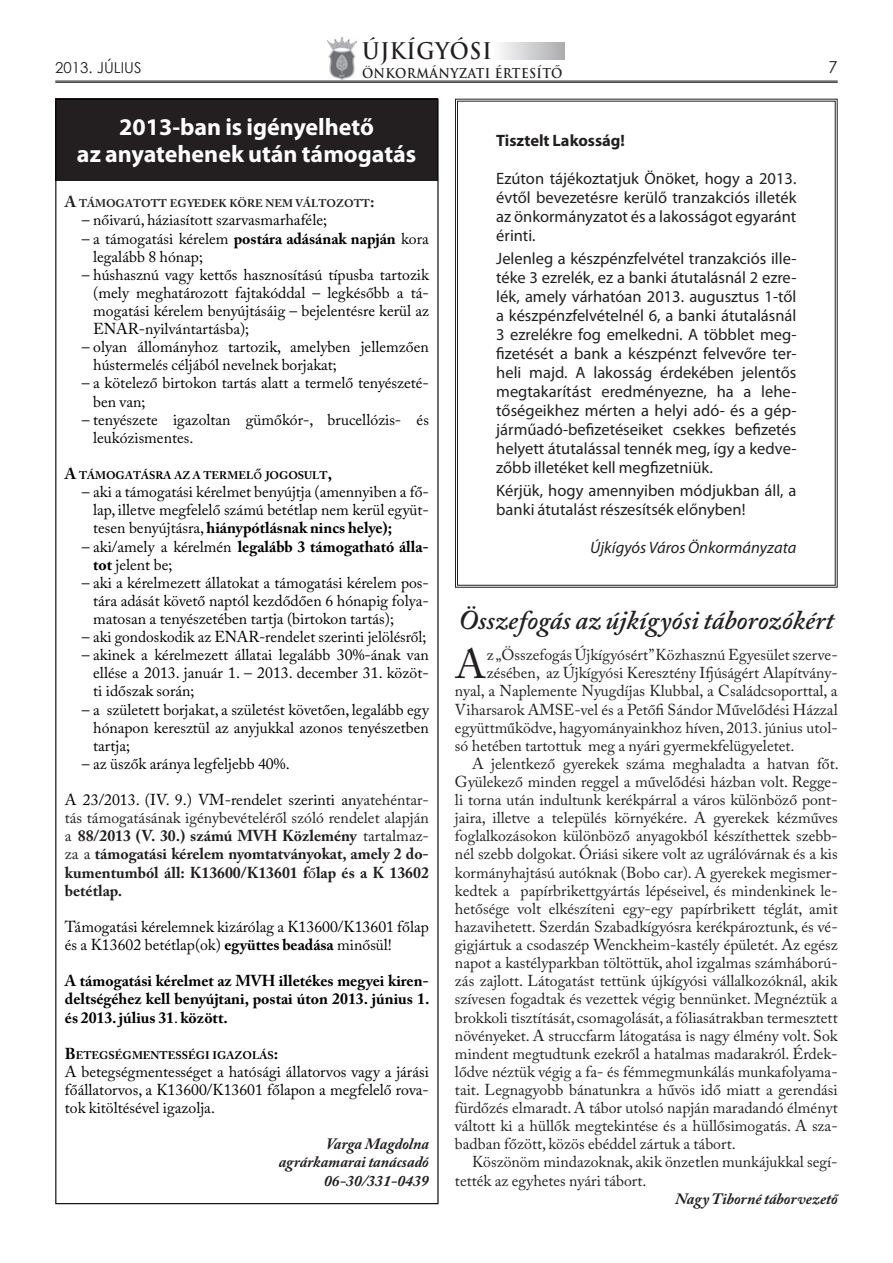
<style>
.page{position:relative;width:893px;height:1263px;background:#fff}
.page>*{position:absolute;margin:0;border:0;box-sizing:border-box;transform-origin:0 0}
.t1{font:41.25px "Adobe Caslon Pro";color:#231f20}
.t2{font:italic 600 27px "Adobe Caslon Pro";color:#231f20}
.t3{font:700 24px/27.6px "Myriad Pro";color:#fff;text-align:center}
.t4{font:700 22.35px "Trajan Pro";letter-spacing:.04em;color:#231f20;scale:.92 1}
.t5{font:16.5px/18.9px "Myriad Pro";color:#231f20;text-align:justify}
.t6{font:italic 16.5px "Myriad Pro";color:#231f20}
.t7{font:700 16.5px "Myriad Pro";color:#231f20}
.t8{font:16.5px "Century Gothic";color:#231f20}
.t9{font:15.75px "Adobe Caslon Pro";color:#231f20}
.t10{font:15.75px/18.1px "Adobe Caslon Pro";color:#000}
.t11{font:700 15.75px/18.1px "Adobe Caslon Pro";color:#231f20;text-align:justify}
.t12{font:700 15.75px/18.1px "Adobe Caslon Pro";color:#000;text-align:justify}
.t13{font:italic 700 15.75px/18.1px "Adobe Caslon Pro";color:#231f20;text-align:right}
.t14{font:15px "Century Gothic";color:#231f20}
.t15{font:700 13.2px "Trajan Pro";letter-spacing:.03em;color:#231f20;scale:.92 1}
.t16{font:700 10.95px "Adobe Caslon Pro";color:#000}
.t17{font:700 10.95px "Adobe Caslon Pro";color:#231f20}
.s1{font-size:15.75px}
.s2{font-weight:700}
.s3{font-weight:400;font-size:15.75px}
.s4{font-weight:400;color:#000}
.s5{font-weight:400}
</style>
<div class="page">
<hr style="left:55px;top:82px;width:783px;height:1px;background:#231f20">
<hr style="left:55px;top:81px;width:783px;height:1px;background:#231f20">
<div style="left:493px;top:43px;width:71px;height:16px;background:linear-gradient(to right,#fcfdfd,#acadaf)"></div>
<img style="left:328px;top:38px;width:28px;height:41px">
<div style="left:55px;top:99px;width:383px;height:82px;background:#231f20"></div>
<svg style="left:455px;top:98px;width:383px;height:490px"></svg>
<h3 class="t4" style="left:362px;top:37px;width:142px">ÚJKÍGYÓSI</h3>
<p class="t15" style="left:362px;top:65px;width:219px">ÖNKORMÁNYZATI ÉRTESÍTŐ</p>
<p class="t14" style="left:55px;top:57px;width:88px">2013. JÚLIUS</p>
<p class="t8" style="left:828px;top:56px;width:11px">7</p>
<h3 class="t3" style="left:77px;top:112px;width:341px">2013-ban is igényelhető<br>az anyatehenek után támogatás</h3>
<p class="t17" style="left:65px;top:197px;width:311px"><span class="s1">A</span> TÁMOGATOTT EGYEDEK KÖRE NEM VÁLTOZOTT<span class="s1">:</span></p>
<p class="t10" style="left:82px;top:211px;width:247px">– nőivarú, háziasított szarvasmarhaféle;</p>
<p class="t10" style="left:93px;top:229px;width:337px;text-indent:-11px">– a támogatási kérelem <span class="s2">postára adásának napján</span> kora legalább 8 hónap;</p>
<p class="t10" style="left:93px;top:265px;width:337px;text-align:justify;text-indent:-11px">– húshasznú vagy kettős hasznosítású típusba tartozik (mely meghatározott fajtakóddal – legkésőbb a tá&shy;mogatási kérelem benyújtásáig – bejelentésre kerül az ENAR-nyilvántartásba);</p>
<p class="t10" style="left:93px;top:338px;width:337px;text-indent:-11px">– olyan állományhoz tartozik, amelyben jellemzően hústermelés céljából nevelnek borjakat;</p>
<p class="t10" style="left:93px;top:374px;width:337px;text-indent:-11px">– a kötelező birtokon tartás alatt a termelő tenyészeté&shy;ben van;</p>
<p class="t10" style="left:93px;top:410px;width:337px;text-indent:-11px">– tenyészete igazoltan gümőkór-, brucellózis- és leukózismentes.</p>
<p class="t16" style="left:65px;top:469px;width:269px"><span class="s1">A</span> TÁMOGATÁSRA AZ A TERMEL<span class="s3">ő</span> JOGOSULT<span class="s1">,</span></p>
<p class="t10" style="left:93px;top:483px;width:337px;text-align:justify;text-indent:-11px">– aki a támogatási kérelmet benyújtja (amennyiben a fő&shy;lap, illetve megfelelő számú betétlap nem kerül együt&shy;tesen benyújtásra, <span class="s2">hiánypótlásnak nincs helye);</span></p>
<p class="t10" style="left:93px;top:537px;width:337px;text-indent:-11px">– aki/amely a kérelmén <span class="s2">legalább 3 támogatható álla&shy;tot</span> jelent be;</p>
<p class="t10" style="left:93px;top:573px;width:337px;text-align:justify;text-indent:-11px">– aki a kérelmezett állatokat a támogatási kérelem pos&shy;tára adását követő naptól kezdődően 6 hónapig folya&shy;matosan a tenyészetében tartja (birtokon tartás);</p>
<p class="t10" style="left:82px;top:628px;width:346px">– aki gondoskodik az ENAR-rendelet szerinti jelölésről;</p>
<p class="t10" style="left:93px;top:646px;width:337px;text-align:justify;text-indent:-11px">– akinek a kérelmezett állatai legalább 30%-ának van ellése a 2013. január 1. – 2013. december 31. közöt&shy;ti időszak során;</p>
<p class="t10" style="left:93px;top:700px;width:338px;text-align:justify;text-indent:-11px">– a született borjakat, a születést követően, legalább egy hónapon keresztül az anyjukkal azonos tenyészetben tartja;</p>
<p class="t10" style="left:82px;top:754px;width:209px">– az üszők aránya legfeljebb 40%.</p>
<p class="t11" style="left:65px;top:791px;width:366px"><span class="s4">A 23/2013. (IV. 9.) VM-rendelet szerinti an</span><span class="s5">yatehéntar&shy;tás támogatásának igénybevételéről szóló rendelet alapján a</span> 88/2013 (V. 30.) számú MVH Közlemény <span class="s5">tartalmaz&shy;za a</span> támogatási kérelem nyomtatványokat, amely 2 do&shy;kumentumból áll: K13600/K13601 f<span class="s5">ő</span>lap és a K 13602 betétlap.</p>
<p class="t10" style="left:65px;top:917px;width:366px">Támogatási kérelemnek kizárólag a K13600/K13601 főlap és a K13602 betétlap(ok) <span class="s2">együttes beadása</span> minősül!</p>
<p class="t12" style="left:65px;top:972px;width:366px">A támogatási kérelmet az MVH illetékes megyei kiren&shy;deltségéhez kell benyújtani, postai úton 2013. június 1. és 2013. július 31<span class="s5">.</span> között.</p>
<p class="t16" style="left:65px;top:1048px;width:215px"><span class="s1">B</span>ETEGSÉGMENTESSÉGI IGAZOLÁS<span class="s1">:</span></p>
<p class="t10" style="left:65px;top:1062px;width:366px;text-align:justify">A betegségmentességet a hatósági állatorvos vagy a járási főállatorvos, a K13600/K13601 főlapon a megfelelő rova&shy;tok kitöltésével igazolja.</p>
<p class="t13" style="left:279px;top:1135px;width:152px">Varga Magdolna agrárkamarai tanácsadó<br>06-30/331-0439</p>
<p class="t7" style="left:496px;top:130px;width:130px">Tisztelt Lakosság!</p>
<p class="t5" style="left:496px;top:168px;width:302px">Ezúton tájékoztatjuk Önöket, hogy a 2013. évtől bevezetésre kerülő tranzakciós illeték az önkormányzatot és a lakosságot egyaránt érinti.</p>
<p class="t5" style="left:496px;top:249px;width:302px">Jelenleg a készpénzfelvétel tranzakciós ille&shy;téke 3 ezrelék, ez a banki átutalásnál 2 ezre&shy;lék, amely várhatóan 2013. augusztus 1-től a készpénzfelvételnél 6, a banki átutalásnál 3 ezrelékre fog emelkedni. A többlet meg&shy;fizetését a bank a készpénzt felvevőre ter&shy;heli majd. A lakosság érdekében jelentős megtakarítást eredményezne, ha a lehe&shy;tőségeikhez mérten a helyi adó- és a gép&shy;járműadó-befizetéseiket csekkes befizetés helyett átutalással tennék meg, így a kedve&shy;zőbb illetéket kell megfizetniük.</p>
<p class="t5" style="left:496px;top:481px;width:302px">Kérjük, hogy amennyiben módjukban áll, a banki átutalást részesítsék előnyben!</p>
<p class="t6" style="left:590px;top:537px;width:208px">Újkígyós Város Önkormányzata</p>
<h2 class="t2" style="left:459px;top:604px;width:377px">Összefogás az újkígyósi táborozókért</h2>
<h1 class="t1" style="left:455px;top:640px;width:32px">A</h1>
<p class="t9" style="left:487px;top:645px;width:352px">z „Összefogás Újkígyósért” Közhasznú Egyesület szerve-</p>
<p class="t9" style="left:487px;top:664px;width:352px">zésében, az Újkígyósi Keresztény Ifjúságért Alapítván -</p>
<p class="t9" style="left:455px;top:682px;width:384px">nyal, a Naplemente Nyugdíjas Klubbal, a Családcsoporttal, a</p>
<p class="t9" style="left:455px;top:700px;width:384px">Viharsarok AMSE-vel és a Petőfi Sándor Művelődési Házzal</p>
<p class="t9" style="left:455px;top:718px;width:384px">együttműködve, hagyományainkhoz híven, 2013. június utol-</p>
<p class="t9" style="left:455px;top:736px;width:341px">só hetében tartottuk meg a nyári gyermekfelügyeletet.</p>
<p class="t9" style="left:472px;top:754px;width:368px">A jelentkező gyerekek száma meghaladta a hatvan főt.</p>
<p class="t9" style="left:455px;top:772px;width:384px">Gyülekező minden reggel a művelődési házban volt. Regge-</p>
<p class="t9" style="left:455px;top:790px;width:384px">li torna után indultunk kerékpárral a város különböző pont-</p>
<p class="t9" style="left:455px;top:808px;width:384px">jaira, illetve a település környékére. A gyerekek kézműves</p>
<p class="t9" style="left:455px;top:827px;width:384px">foglalkozásokon különböző anyagokból készíthettek szebb-</p>
<p class="t9" style="left:455px;top:845px;width:384px">nél szebb dolgokat. Óriási sikere volt az ugrálóvárnak és a kis</p>
<p class="t9" style="left:455px;top:863px;width:384px">kormányhajtású autóknak (Bobo car). A gyerekek megismer-</p>
<p class="t9" style="left:455px;top:881px;width:384px">kedtek a papírbrikettgyártás lépéseivel, és mindenkinek le-</p>
<p class="t9" style="left:455px;top:899px;width:384px">hetősége volt elkészíteni egy-egy papírbrikett téglát, amit</p>
<p class="t9" style="left:455px;top:917px;width:384px">hazavihetett. Szerdán Szabadkígyósra kerékpároztunk, és vé-</p>
<p class="t9" style="left:455px;top:935px;width:384px">gigjártuk a csodaszép Wenckheim-kastély épületét. Az egész</p>
<p class="t9" style="left:455px;top:953px;width:384px">napot a kastélyparkban töltöttük, ahol izgalmas számháború-</p>
<p class="t9" style="left:455px;top:972px;width:384px">zás zajlott. Látogatást tettünk újkígyósi vállalkozóknál, akik</p>
<p class="t9" style="left:455px;top:990px;width:384px">szívesen fogadtak és vezettek végig bennünket. Megnéztük a</p>
<p class="t9" style="left:455px;top:1008px;width:384px">brokkoli tisztítását, csomagolását, a fóliasátrakban termesztett</p>
<p class="t9" style="left:455px;top:1026px;width:384px">növényeket. A struccfarm látogatása is nagy élmény volt. Sok</p>
<p class="t9" style="left:455px;top:1044px;width:384px">mindent megtudtunk ezekről a hatalmas madarakról. Érdek-</p>
<p class="t9" style="left:455px;top:1062px;width:384px">lődve néztük végig a fa- és fémmegmunkálás munkafolyama-</p>
<p class="t9" style="left:455px;top:1080px;width:384px">tait. Legnagyobb bánatunkra a hűvös idő miatt a gerendási</p>
<p class="t9" style="left:455px;top:1098px;width:384px">fürdőzés elmaradt. A tábor utolsó napján maradandó élményt</p>
<p class="t9" style="left:455px;top:1116px;width:384px">váltott ki a hüllők megtekintése és a hüllősimogatás. A sza-</p>
<p class="t9" style="left:455px;top:1135px;width:282px">badban főzött, közös ebéddel zártuk a tábort.</p>
<p class="t9" style="left:472px;top:1153px;width:367px">Köszönöm mindazoknak, akik önzetlen munkájukkal segí-</p>
<p class="t9" style="left:455px;top:1171px;width:193px">tették az egyhetes nyári tábort.</p>
<p class="t13" style="left:675px;top:1189px;width:164px">Nagy Tiborné táborvezető</p>
</div>
